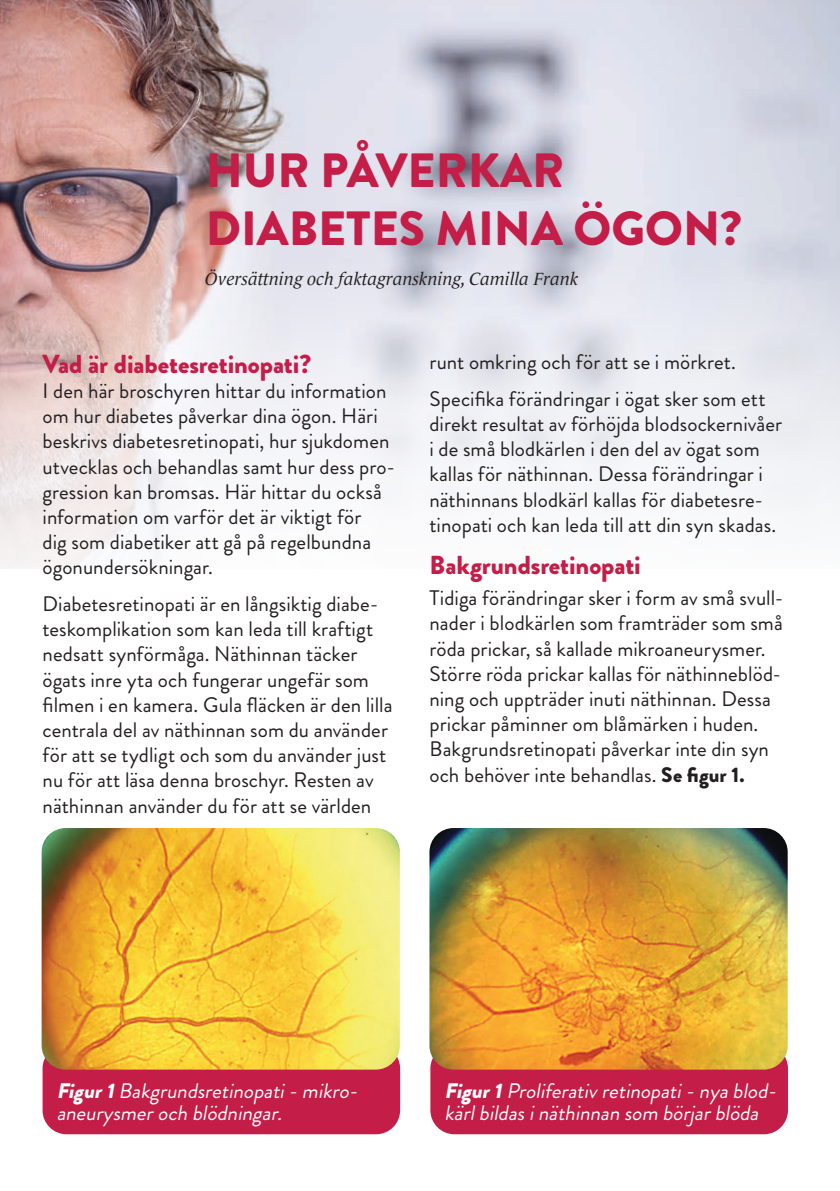
<style>
.page{position:relative;width:840px;height:1191px;background:#fff}
.page>*{position:absolute;margin:0;border:0;box-sizing:border-box;transform-origin:0 0}
.t1{font:900 48px "Brandon Grotesque";color:#c41d47}
.t2{font:900 26px "Brandon Grotesque";letter-spacing:-.005em;color:#c41d47}
.t3{font:21px/25.2px "Brandon Grotesque";letter-spacing:.005em;color:#231f20}
.t4{font:italic 21px/22px "Brandon Grotesque";color:#fff}
.t5{font:italic 18px "Le Monde Journal Std";color:#231f20}
.s1{font-weight:900}
</style>
<div class="page">
<img style="left:0;top:0;width:839px;height:568px">
<div style="left:43px;top:1044px;width:357px;height:90px;background:#c41d47;border-radius:24px"></div>
<img style="left:42px;top:828px;width:357px;height:241px">
<div style="left:430px;top:1044px;width:357px;height:90px;background:#c41d47;border-radius:24px"></div>
<img style="left:429px;top:828px;width:358px;height:241px">
<p class="t1" style="left:206px;top:137px;width:360px">HUR PÅVERKAR</p>
<p class="t1" style="left:206px;top:194px;width:537px">DIABETES MINA ÖGON?</p>
<p class="t5" style="left:205px;top:269px;width:374px">Översättning och faktagranskning, Camilla Frank</p>
<p class="t2" style="left:43px;top:345px;width:270px">Vad är diabetesretinopati?</p>
<p class="t3" style="left:43px;top:378px;width:354px">I den här broschyren hittar du information om hur diabetes påverkar dina ögon. Häri beskrivs diabetesretinopati, hur sjukdomen utvecklas och behandlas samt hur dess pro&shy;gression kan bromsas. Här hittar du också information om varför det är viktigt för<br>dig som diabetiker att gå på regelbundna ögonundersökningar.</p>
<p class="t3" style="left:43px;top:591px;width:351px">Diabetesretinopati är en långsiktig diabe&shy;teskomplikation som kan leda till kraftigt nedsatt synförmåga. Näthinnan täcker ögats inre yta och fungerar ungefär som filmen i en kamera. Gula fläcken är den lilla centrala del av näthinnan som du använder för att se tydligt och som du använder just nu för att läsa denna broschyr. Resten av näthinnan använder du för att se världen</p>
<p class="t3" style="left:429px;top:350px;width:308px">runt omkring och för att se i mörkret.</p>
<p class="t3" style="left:429px;top:386px;width:354px">Specifika förändringar i ögat sker som ett direkt resultat av förhöjda blodsockernivåer i de små blodkärlen i den del av ögat som kallas för näthinnan. Dessa förändringar i näthinnans blodkärl kallas för diabetesre&shy;tinopati och kan leda till att din syn skadas.</p>
<p class="t2" style="left:429px;top:547px;width:213px">Bakgrundsretinopati</p>
<p class="t3" style="left:429px;top:585px;width:355px">Tidiga förändringar sker i form av små svull&shy;nader i blodkärlen som framträder som små röda prickar, så kallade mikroaneurysmer.<br>Större röda prickar kallas för näthinneblöd&shy;ning och uppträder inuti näthinnan. Dessa prickar påminner om blåmärken i huden.<br>Bakgrundsretinopati påverkar inte din syn och behöver inte behandlas. <span class="s1">Se figur 1.</span></p>
<p class="t4" style="left:57px;top:1080px;width:307px"><span class="s1">Figur1</span>Bakgrundsretinopati-mikro&shy;aneurysmeroch blödningar.</p>
<p class="t4" style="left:444px;top:1080px;width:338px"><span class="s1">Figur1</span>Proliferativretinopati-nyablod&shy;kärlbildasinäthinnan som börjarblöda</p>
</div>
